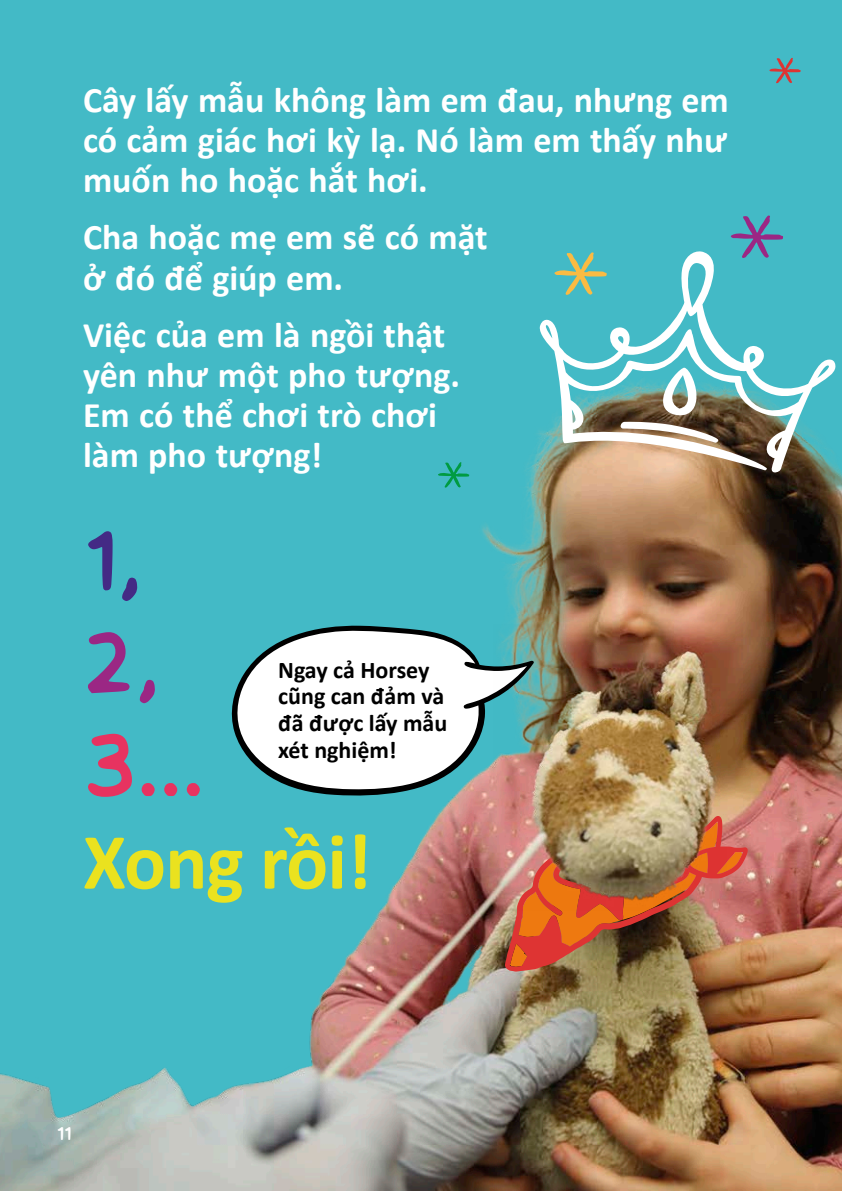
<style>
.page{position:relative;width:842px;height:1191px;background:#43bac6}
.page>*{position:absolute;margin:0;border:0;box-sizing:border-box;transform-origin:0 0}
.t1{font:114px "Little Bird";color:#e73360}
.t2{font:114px "Little Bird";color:#442a85}
.t3{font:114px "Little Bird";color:#9b2784}
.t4{font:700 80px "Calibri";letter-spacing:-.01em;color:#eae21f}
.t5{font:700 36px/40px "Calibri";color:#fff}
.t6{font:25px "Little Bird";color:#fff}
.t7{font:700 24px/26.6px "Calibri";color:#000}
</style>
<div class="page">
<img style="left:0;top:433px;width:842px;height:758px">
<svg style="left:229px;top:625px;width:264px;height:171px"></svg>
<svg style="left:235px;top:630px;width:258px;height:159px;background:#d3e2e4"></svg>
<svg style="left:539px;top:251px;width:297px;height:222px"></svg>
<img style="left:505px;top:816px;width:243px;height:155px">
<img style="left:493px;top:625px;width:233px;height:285px">
<svg style="left:730px;top:215px;width:53px;height:43px"></svg>
<svg style="left:554px;top:252px;width:53px;height:43px"></svg>
<svg style="left:438px;top:462px;width:31px;height:26px"></svg>
<svg style="left:769px;top:58px;width:32px;height:25px"></svg>
<p class="t5" style="left:83px;top:79px;width:647px;text-align:justify">Cây lấy mẫu không làm em đau, nhưng em có cảm giác hơi kỳ lạ. Nó làm em thấy như muốn ho hoặc hắt hơi.</p>
<p class="t5" style="left:83px;top:215px;width:406px;line-height:41.4px">Cha hoặc mẹ em sẽ có mặt ở đó để giúp em.</p>
<p class="t5" style="left:83px;top:314px;width:379px">Việc của em là ngồi thật yên như một pho tượng.<br>Em có thể chơi trò chơi làm pho tượng!</p>
<h1 class="t2" style="left:83px;top:526px;width:60px">1,</h1>
<h1 class="t3" style="left:83px;top:628px;width:78px">2,</h1>
<h1 class="t1" style="left:83px;top:730px;width:123px">3...</h1>
<h2 class="t4" style="left:83px;top:805px;width:290px">Xong rồi!</h2>
<p class="t7" style="left:278px;top:655px;width:171px">Ngay cả Horsey cũng can đảm và đã được lấy mẫu xét nghiệm!</p>
<p class="t6" style="left:57px;top:1125px;width:16px">11</p>
</div>
